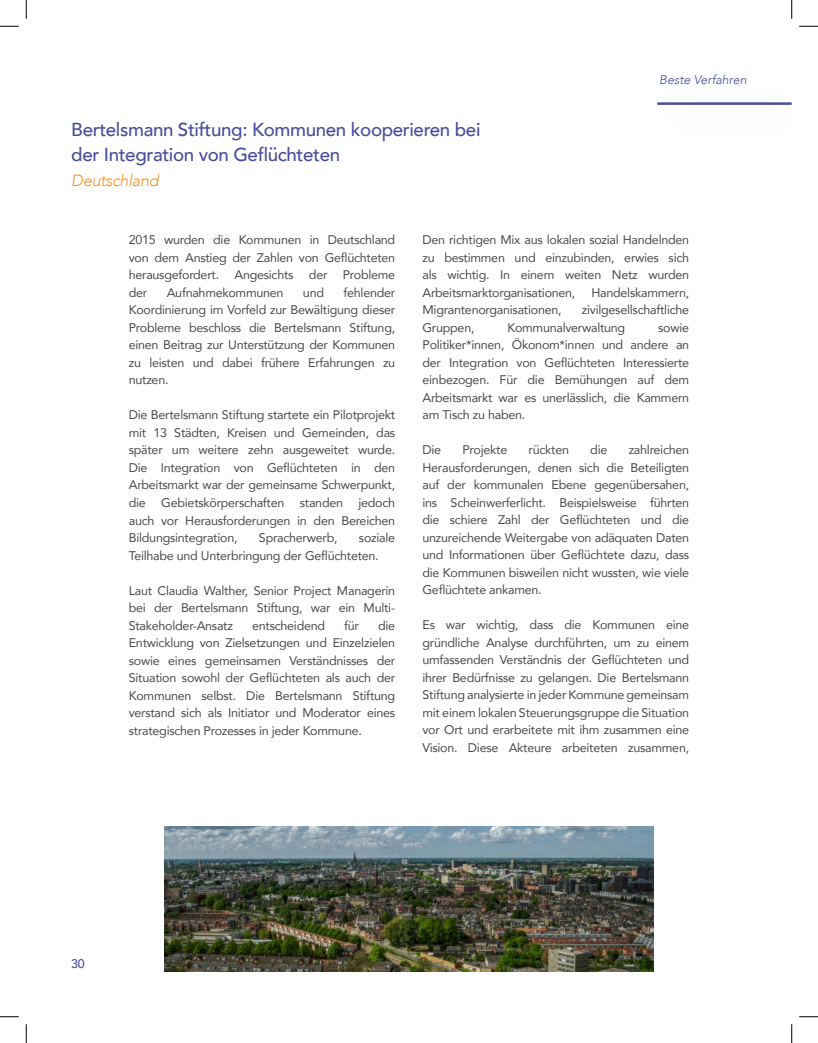
<style>
.page{position:relative;width:818px;height:1043px;background:#fff}
.page>*{position:absolute;margin:0;border:0;box-sizing:border-box;transform-origin:0 0}
.t1{font:500 18.75px/25px "Avenir";letter-spacing:-.02em;color:#4a4d9c}
.t2{font:italic 300 16.25px "Avenir";letter-spacing:-.02em;color:#f7931d}
.t3{font:12.5px/17.5px "Avenir";letter-spacing:-.02em;color:#494a4a;text-align:justify}
.t4{font:italic 300 12.5px "Avenir";color:#4a4d9c}
.t5{font:500 12.5px "Avenir";color:#4a4d9c}
</style>
<div class="page">
<hr style="left:657px;top:102px;width:134px;height:3px;background:#4a4d9c">
<img style="left:164px;top:826px;width:489px;height:145px">
<svg style="left:0;top:25px;width:19px;height:2px"></svg>
<svg style="left:799px;top:25px;width:19px;height:2px"></svg>
<svg style="left:0;top:1016px;width:19px;height:1px"></svg>
<svg style="left:799px;top:1016px;width:19px;height:1px"></svg>
<svg style="left:25px;top:0;width:2px;height:19px"></svg>
<svg style="left:25px;top:1024px;width:2px;height:18px"></svg>
<svg style="left:791px;top:0;width:1px;height:19px"></svg>
<svg style="left:791px;top:1024px;width:1px;height:18px"></svg>
<p class="t1" style="left:71px;top:115px;width:410px">Bertelsmann Stiftung: Kommunen kooperieren bei der Integration von Geflüchteten</p>
<p class="t2" style="left:71px;top:170px;width:89px">Deutschland</p>
<p class="t4" style="left:659px;top:72px;width:89px">Beste Verfahren</p>
<p class="t3" style="left:129px;top:231px;width:268px">2015 wurden die Kommunen in Deutschland von dem Anstieg der Zahlen von Geflüchteten herausgefordert. Angesichts der Probleme der</p>
<p class="t3" style="left:129px;top:283px;width:268px;text-indent:215px">fehlender Koordinierung im Vorfeld zur Bewältigung dieser Probleme beschloss die Bertelsmann Stiftung, einen Beitrag zur Unterstützung der Kommunen zu leisten und dabei frühere Erfahrungen zu nutzen.</p>
<p class="t3" style="left:129px;top:406px;width:268px">Die Bertelsmann Stiftung startete ein Pilotprojekt mit 13 Städten, Kreisen und Gemeinden, das später um weitere zehn ausgeweitet wurde.<br>Die Integration von Geflüchteten in den Arbeitsmarkt war der gemeinsame Schwerpunkt, die Gebietskörperschaften standen jedoch auch vor Herausforderungen in den Bereichen Bildungsintegration,</p>
<p class="t3" style="left:167px;top:283px;width:118px">Aufnahmekommunen</p>
<p class="t3" style="left:303px;top:283px;width:23px">und</p>
<p class="t3" style="left:129px;top:528px;width:268px;text-indent:230px">soziale<br>Teilhabe und Unterbringung der Geflüchteten.</p>
<p class="t3" style="left:129px;top:581px;width:268px">Laut Claudia Walther, Senior Project Managerin bei der Bertelsmann Stiftung, war ein Multi-Stakeholder-Ansatz</p>
<p class="t3" style="left:259px;top:528px;width:80px">Spracherwerb,</p>
<p class="t3" style="left:252px;top:616px;width:74px">entscheidend</p>
<p class="t3" style="left:344px;top:616px;width:16px">für</p>
<p class="t3" style="left:129px;top:616px;width:268px;text-indent:249px">die Entwicklung von Zielsetzungen und Einzelzielen sowie eines gemeinsamen Verständnisses der Situation sowohl der Geflüchteten als auch der Kommunen selbst. Die Bertelsmann Stiftung verstand sich als Initiator und Moderator eines strategischen Prozesses in jeder Kommune.</p>
<p class="t3" style="left:422px;top:231px;width:268px">Den richtigen Mix aus lokalen sozial Handelnden zu bestimmen und einzubinden, erwies sich als wichtig. In einem weiten Netz wurden Arbeitsmarktorganisationen,</p>
<p class="t3" style="left:591px;top:283px;width:99px">Handelskammern,</p>
<p class="t3" style="left:422px;top:301px;width:141px">Migrantenorganisationen,</p>
<p class="t3" style="left:582px;top:301px;width:109px">zivilgesellschaftliche</p>
<p class="t3" style="left:422px;top:318px;width:53px">Gruppen,</p>
<p class="t3" style="left:507px;top:318px;width:119px">Kommunalverwaltung</p>
<p class="t3" style="left:422px;top:318px;width:268px;text-indent:236px">sowie Politiker*innen, Ökonom*innen und andere an der Integration von Geflüchteten Interessierte einbezogen. Für die Bemühungen auf dem Arbeitsmarkt war es unerlässlich, die Kammern am Tisch zu haben.</p>
<p class="t3" style="left:422px;top:441px;width:20px">Die</p>
<p class="t3" style="left:462px;top:441px;width:46px">Projekte</p>
<p class="t3" style="left:528px;top:441px;width:42px">rückten</p>
<p class="t3" style="left:590px;top:441px;width:19px">die</p>
<p class="t3" style="left:422px;top:441px;width:268px;text-indent:206px">zahlreichen Herausforderungen, denen sich die Beteiligten auf der kommunalen Ebene gegenübersahen, ins Scheinwerferlicht. Beispielsweise führten die schiere Zahl der Geflüchteten und die unzureichende Weitergabe von adäquaten Daten und Informationen über Geflüchtete dazu, dass die Kommunen bisweilen nicht wussten, wie viele Geflüchtete ankamen.</p>
<p class="t3" style="left:422px;top:616px;width:268px">Es war wichtig, dass die Kommunen eine gründliche Analyse durchführten, um zu einem umfassenden Verständnis der Geflüchteten und ihrer Bedürfnisse zu gelangen. Die Bertelsmann Stiftung analysierte in jeder Kommune gemeinsam mit einem lokalen Steuerungsgruppe die Situation vor Ort und erarbeitete mit ihm zusammen eine Vision. Diese Akteure arbeiteten zusammen,</p>
<p class="t5" style="left:71px;top:952px;width:15px">30</p>
</div>
